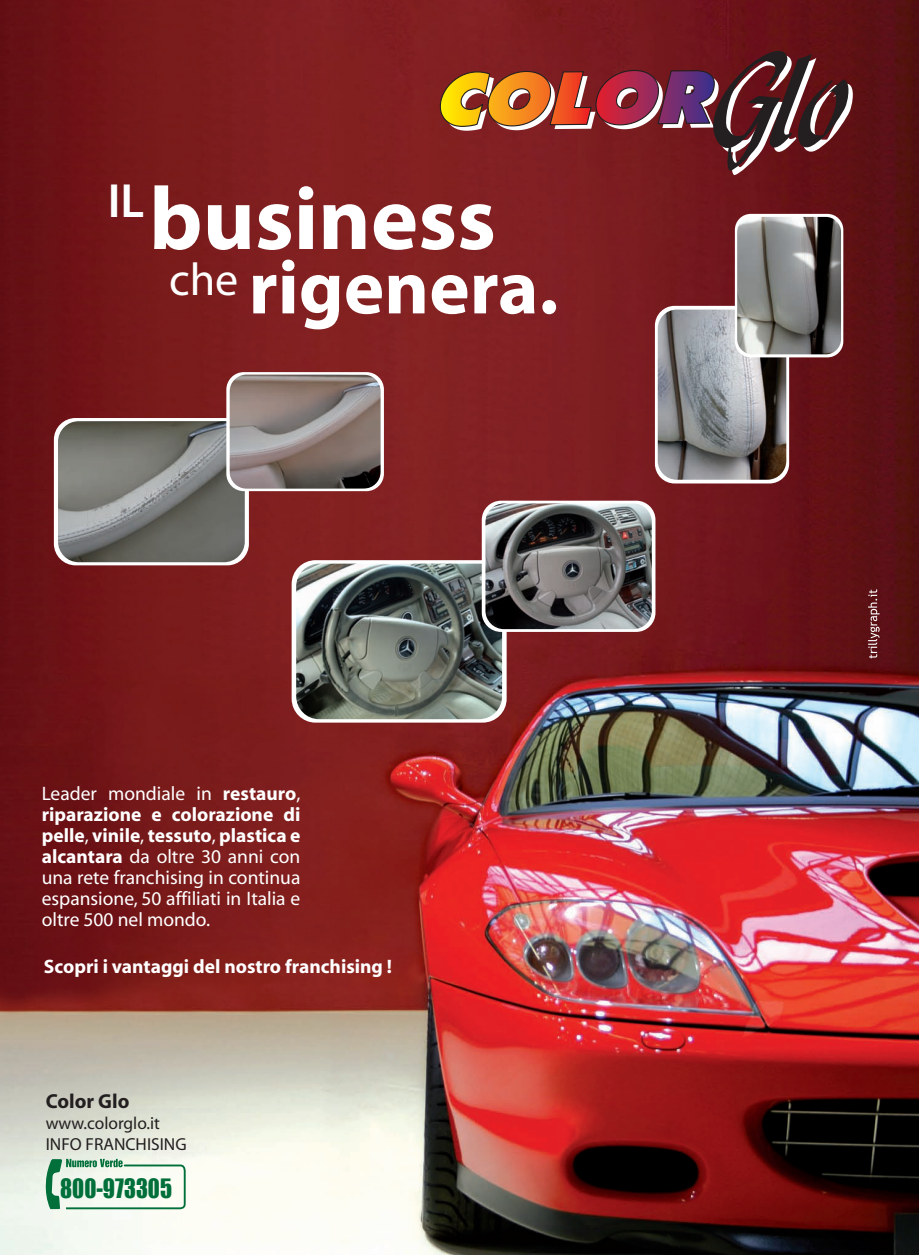
<style>
.page{position:relative;width:919px;height:1255px;background:#fff}
.page>*{position:absolute;margin:0;border:0;box-sizing:border-box;transform-origin:0 0}
.t1{font:700 89.55px "Myriad Pro";color:#fff}
.t2{font:700 76.65px "Myriad Pro";color:#fff}
.t3{font:46.05px "Myriad Pro";color:#fff}
.t4{font:24.45px "Impact";color:#006f3a;scale:.92 1}
.t5{font:700 20.25px "Myriad";color:#231f20}
.t6{font:19.5px/21px "Myriad";color:#fff;text-align:justify}
.t7{font:700 19.5px "Myriad";color:#fff}
.t8{font:17.4px/20.9px "Myriad";color:#231f20}
.s1{font-weight:700}
</style>
<div class="page">
<img style="left:0;top:0;width:918px;height:1254px">
<svg style="left:868px;top:589px;width:11px;height:69px"></svg>
<svg style="left:655px;top:306px;width:134px;height:177px"></svg>
<img style="left:657px;top:309px;width:129px;height:170px">
<div style="left:734px;top:214px;width:109px;height:143px;background:#fff;border-radius:16px"></div>
<img style="left:737px;top:217px;width:104px;height:137px">
<div style="left:291px;top:560px;width:215px;height:162px;background:#fff;border-radius:24px"></div>
<img style="left:296px;top:563px;width:206px;height:156px">
<svg style="left:481px;top:500px;width:174px;height:132px"></svg>
<img style="left:485px;top:503px;width:166px;height:126px">
<svg style="left:444px;top:51px;width:410px;height:126px"></svg>
<svg style="left:440px;top:46px;width:410px;height:126px"></svg>
<svg style="left:42px;top:1158px;width:144px;height:51px"></svg>
<div style="left:54px;top:418px;width:195px;height:147px;background:#fff;border-radius:22px"></div>
<img style="left:58px;top:421px;width:187px;height:141px">
<svg style="left:226px;top:372px;width:158px;height:119px"></svg>
<img style="left:230px;top:374px;width:150px;height:114px">
<h1 class="t1" style="left:108px;top:160px;width:390px"><sup>IL</sup>business</h1>
<h2 class="t2" style="left:248px;top:237px;width:311px">rigenera.</h2>
<h3 class="t3" style="left:169px;top:251px;width:71px">che</h3>
<p class="t6" style="left:42px;top:783px;width:260px">Leader mondiale in <span class="s1">restauro</span>, <span class="s1">riparazione e colorazione di pelle</span>, <span class="s1">vinile</span>, <span class="s1">tessuto</span>, <span class="s1">plastica e alcantara</span> da oltre 30 anni con una rete franchising in continua espansione, 50 affiliati in Italia e oltre 500 nel mondo.</p>
<p class="t7" style="left:44px;top:956px;width:350px">Scopri i vantaggi del nostro franchising !</p>
<p class="t5" style="left:46px;top:1091px;width:85px">Color Glo</p>
<p class="t8" style="left:46px;top:1113px;width:142px">www.colorglo.it<br>INFO FRANCHISING</p>
<p class="t4" style="left:60px;top:1169px;width:123px">800-973305</p>
</div>
